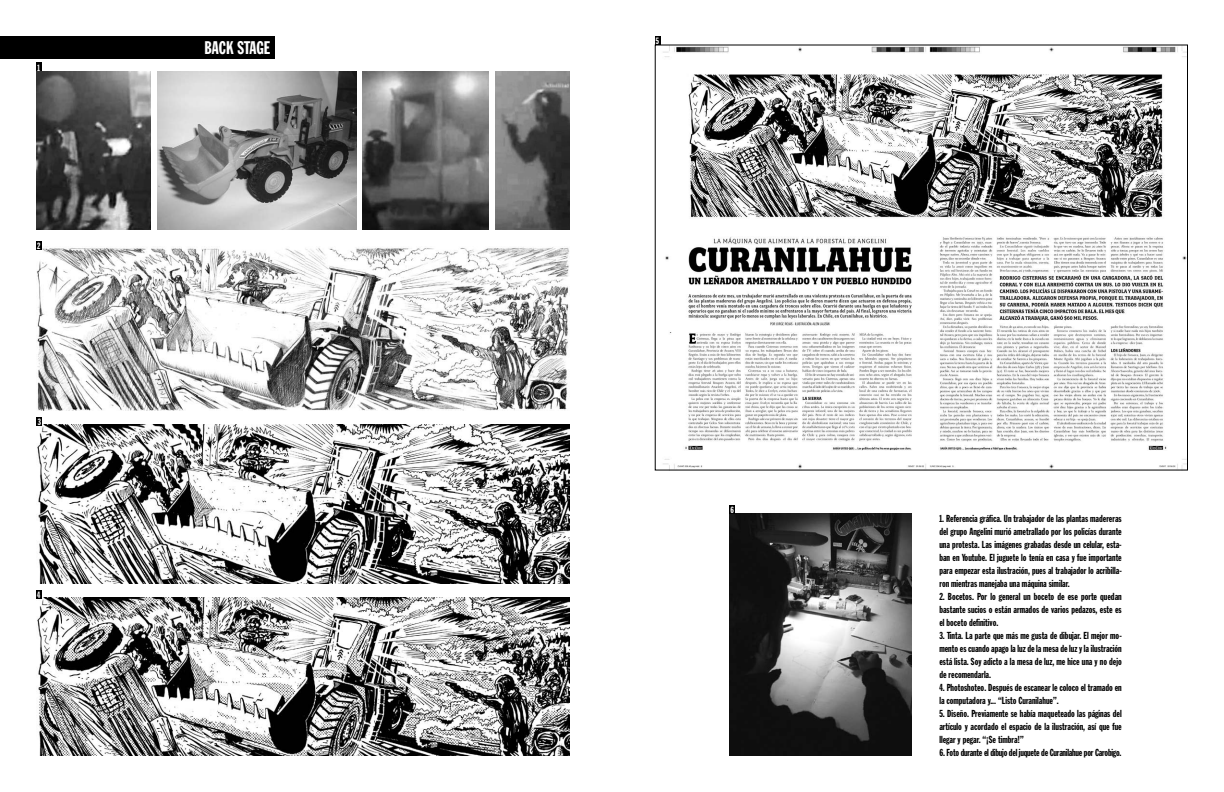
<style>
.page{position:relative;width:1224px;height:792px;background:#fff}
.page>*{position:absolute;margin:0;border:0;box-sizing:border-box;transform-origin:0 0}
.t1{font:18px "Franklin Gothic Extra Cond";color:#fff}
.t2{font:10px/13px "Franklin Gothic Extra Cond";color:#000;text-align:justify}
.t3{font:10px "Franklin Gothic Extra Cond";letter-spacing:-.02em;color:#000}
.t4{font:9px "Franklin Gothic Extra Cond";color:#fff}
</style>
<div class="page">
<img style="left:663px;top:47px;width:523px;height:422px">
<div style="left:655px;top:36px;width:5px;height:9px;background:#000"></div>
<img style="left:729px;top:514px;width:182px;height:242px">
<div style="left:729px;top:505px;width:6px;height:9px;background:#000"></div>
<img style="left:36px;top:247px;width:533px;height:164px">
<div style="left:36px;top:241px;width:6px;height:8px;background:#000"></div>
<img style="left:36px;top:598px;width:533px;height:158px">
<div style="left:36px;top:63px;width:6px;height:8px;background:#000"></div>
<img style="left:363px;top:71px;width:126px;height:159px">
<img style="left:36px;top:71px;width:115px;height:159px">
<img style="left:157px;top:71px;width:199px;height:159px">
<img style="left:496px;top:71px;width:73px;height:159px">
<img style="left:36px;top:425px;width:534px;height:158px">
<div style="left:37px;top:417px;width:5px;height:9px;background:#000"></div>
<div style="left:36px;top:590px;width:6px;height:8px;background:#000"></div>
<div style="left:0;top:36px;width:275px;height:23px;background:#000"></div>
<p class="t4" style="left:38px;top:63px;width:4px">1</p>
<p class="t4" style="left:37px;top:241px;width:5px">2</p>
<p class="t4" style="left:38px;top:417px;width:5px">3</p>
<p class="t4" style="left:37px;top:590px;width:5px">4</p>
<h1 class="t1" style="left:205px;top:38px;width:67px">back stage</h1>
<p class="t4" style="left:656px;top:36px;width:5px">5</p>
<p class="t4" style="left:730px;top:505px;width:5px">6</p>
<p class="t2" style="left:939px;top:512px;width:184px">1. Referencia gráfica. Un trabajador de las plantas madereras del grupo Angelini murió ametrallado por los policías durante una protesta. Las imágenes grabadas desde un celular, esta&shy;ban en Youtube. El juguete lo tenía en casa y fue importante para empezar esta ilustración, pues al trabajador lo acribilla&shy;ron mientras manejaba una máquina similar.</p>
<p class="t2" style="left:939px;top:590px;width:184px">2. Bocetos. Por lo general un boceto de ese porte quedan bastante sucios o están armados de varios pedazos, este es el boceto definitivo.</p>
<p class="t2" style="left:939px;top:629px;width:184px">3. Tinta. La parte que más me gusta de dibujar. El mejor mo&shy;mento es cuando apago la luz de la mesa de luz y la ilustración está lista. Soy adicto a la mesa de luz, me hice una y no dejo de recomendarla.</p>
<p class="t2" style="left:939px;top:681px;width:184px">4. Photoshoteo. Después de escanear le coloco el tramado en la computadora y... “Listo Curanilahue”.</p>
<p class="t2" style="left:939px;top:707px;width:184px">5. Diseño. Previamente se había maqueteado las páginas del artículo y acordado el espacio de la ilustración, así que fue llegar y pegar. “¡Se timbra!”</p>
<p class="t3" style="left:939px;top:747px;width:184px">6. Foto durante el dibujo del juquete de Curanilahue por Carobigo.</p>
</div>
